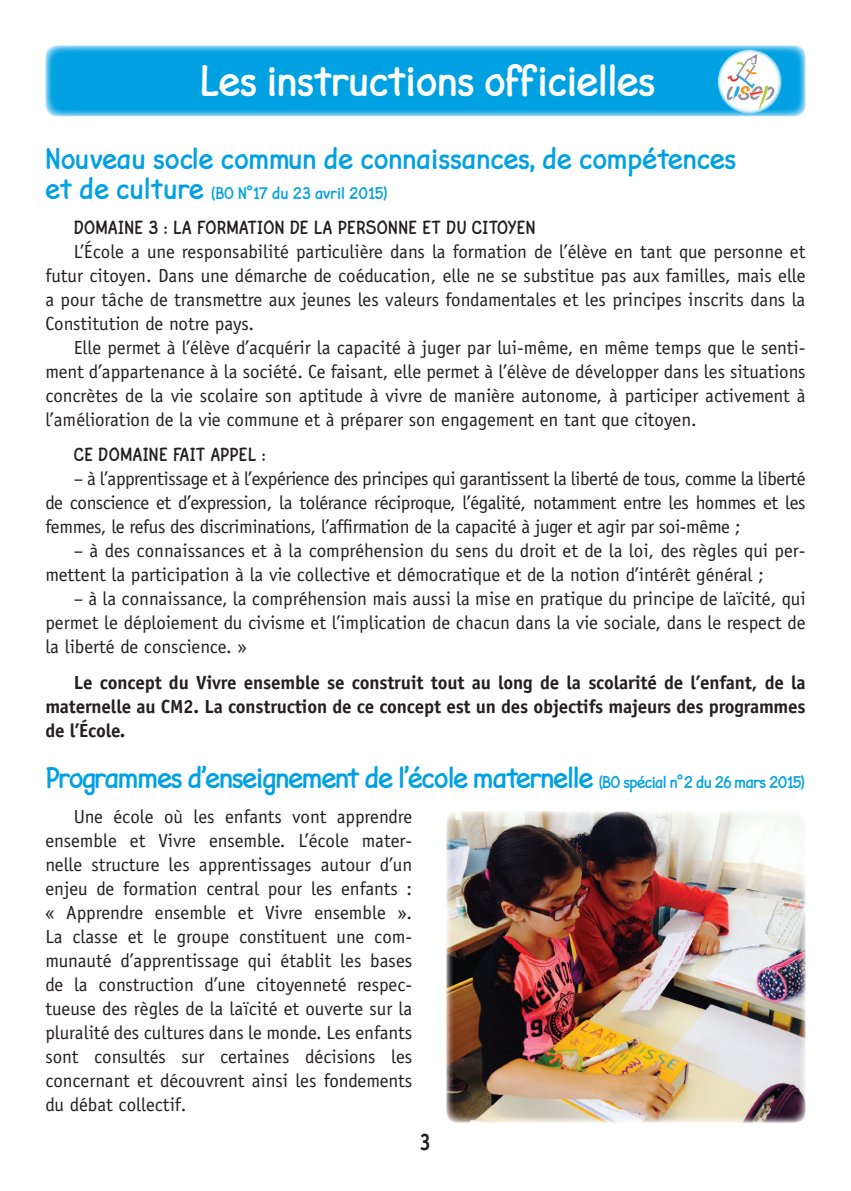
<style>
.page{position:relative;width:851px;height:1191px;background:#fff}
.page>*{position:absolute;margin:0;border:0;box-sizing:border-box;transform-origin:0 0}
.t1{font:44px "Finale Copyist Text Ext";letter-spacing:-.01em;color:#fff}
.t2{font:30px "Finale Copyist Text Ext";letter-spacing:-.035em;color:#00a1e3}
.t3{font:30px "Finale Copyist Text Ext";color:#00a1e3}
.t4{font:700 24px "Officina Sans";color:#231f20;scale:.85 1}
.t5{font:19px/24px "Officina Sans";color:#231f20;text-align:justify}
.t6{font:700 19px/24px "Officina Sans";letter-spacing:-.01em;color:#231f20;text-align:justify}
.t7{font:19px "Finale Copyist Text Ext";letter-spacing:.02em;color:#231f20}
.t8{font:17px "Finale Copyist Text Ext";color:#00a1e3}
.s1{font-size:30px}
.s2{font-size:17px}
</style>
<div class="page">
<svg style="left:45px;top:45px;width:760px;height:71px;background:#11a7e4"></svg>
<svg style="left:717px;top:50px;width:64px;height:64px"></svg>
<img style="left:726px;top:54px;width:48px;height:55px">
<img style="left:446px;top:811px;width:359px;height:312px">
<p class="t1" style="left:199px;top:54px;width:457px">Les instructions officielles</p>
<p class="t3" style="left:45px;top:140px;width:692px">Nouveau socle commun de connaissances, de compétences</p>
<p class="t8" style="left:45px;top:182px;width:344px"><span class="s1">et de culture</span> (BO N°17 du 23 avril 2015)</p>
<p class="t7" style="left:74px;top:216px;width:463px">DOMAINE 3 : LA FORMATION DE LA PERSONNE ET DU CITOYEN</p>
<p class="t5" style="left:45px;top:239px;width:761px;text-indent:28px">L’École a une responsabilité particulière dans la formation de l’élève en tant que personne et futur citoyen. Dans une démarche de coéducation, elle ne se substitue pas aux familles, mais elle a pour tâche de transmettre aux jeunes les valeurs fondamentales et les principes inscrits dans la Constitution de notre pays.</p>
<p class="t5" style="left:45px;top:335px;width:761px;text-indent:28px">Elle permet à l’élève d’acquérir la capacité à juger par lui-même, en même temps que le senti&shy;ment d’appartenance à la société. Ce faisant, elle permet à l’élève de développer dans les situations concrètes de la vie scolaire son aptitude à vivre de manière autonome, à participer activement à l’amélioration de la vie commune et à préparer son engagement en tant que citoyen.</p>
<p class="t7" style="left:74px;top:443px;width:193px">CE DOMAINE FAIT APPEL :</p>
<p class="t5" style="left:45px;top:467px;width:761px;text-indent:28px">– à l’apprentissage et à l’expérience des principes qui garantissent la liberté de tous, comme la liberté de conscience et d’expression, la tolérance réciproque, l’égalité, notamment entre les hommes et les femmes, le refus des discriminations, l’affirmation de la capacité à juger et agir par soi-même ;</p>
<p class="t5" style="left:45px;top:539px;width:761px;text-indent:28px">– à des connaissances et à la compréhension du sens du droit et de la loi, des règles qui per&shy;mettent la participation à la vie collective et démocratique et de la notion d’intérêt général ;</p>
<p class="t5" style="left:45px;top:587px;width:761px;text-indent:28px">– à la connaissance, la compréhension mais aussi la mise en pratique du principe de laïcité, qui permet le déploiement du civisme et l’implication de chacun dans la vie sociale, dans le respect de la liberté de conscience. »</p>
<p class="t6" style="left:45px;top:670px;width:761px;text-indent:28px">Le concept du Vivre ensemble se construit tout au long de la scolarité de l’enfant, de la maternelle au CM2. La construction de ce concept est un des objectifs majeurs des programmes de l’École.</p>
<p class="t2" style="left:45px;top:759px;width:761px">Programmes d’enseignement de l’école maternelle <span class="s2">(BO spécial n°2 du 26 mars 2015)</span></p>
<p class="t5" style="left:45px;top:804px;width:368px;text-indent:28px">Une école où les enfants vont apprendre ensemble et Vivre ensemble. L’école mater&shy;nelle structure les apprentissages autour d’un enjeu de formation central pour les enfants : « Apprendre ensemble et Vivre ensemble ».<br>La classe et le groupe constituent une com&shy;munauté d’apprentissage qui établit les bases de la construction d’une citoyenneté respec&shy;tueuse des règles de la laïcité et ouverte sur la pluralité des cultures dans le monde. Les enfants sont consultés sur certaines décisions les concernant et découvrent ainsi les fondements du débat collectif.</p>
<p class="t4" style="left:420px;top:1127px;width:15px">3</p>
</div>
